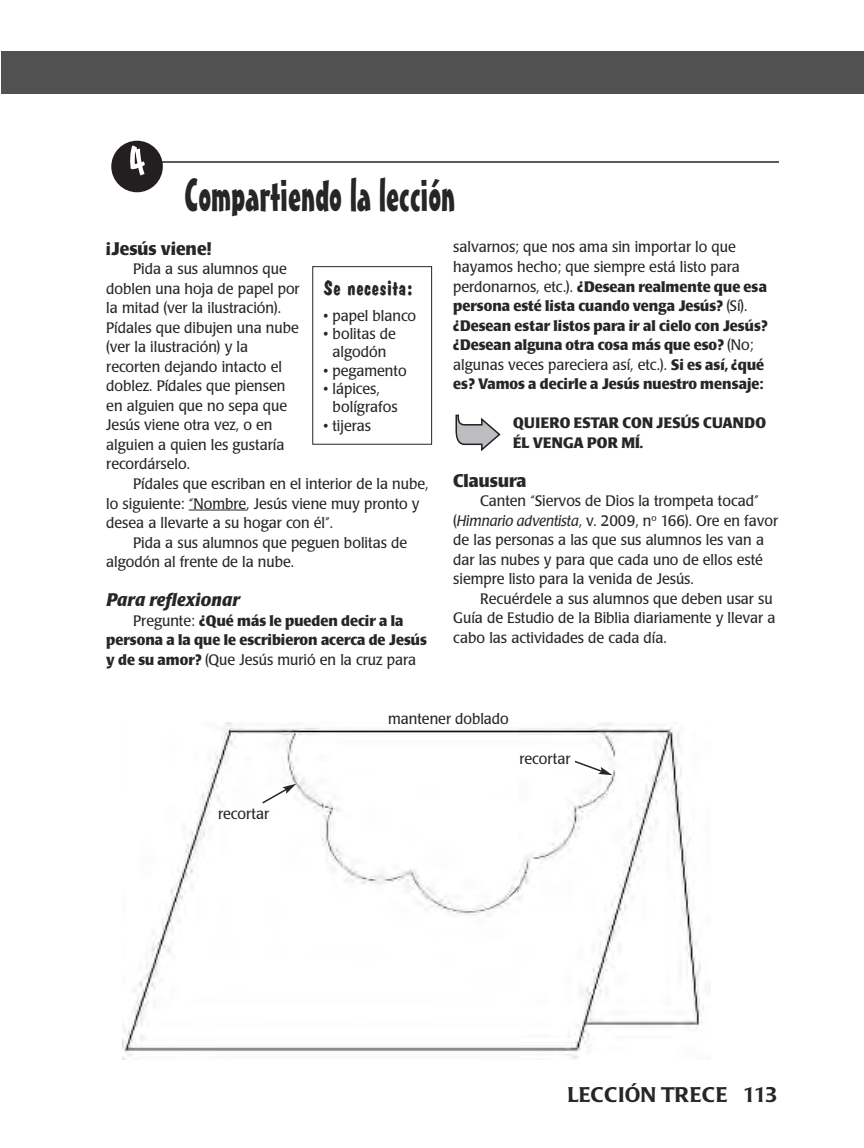
<style>
.page{position:relative;width:864px;height:1148px;background:#fff}
.page>*{position:absolute;margin:0;border:0;box-sizing:border-box;transform-origin:0 0}
.t1{font:45px "Mister Earl BT";color:#272627;scale:.9 1}
.t2{font:500 21px "Poppl Laudatio";color:#272627}
.t3{font:700 21px "Dom Casual";color:#272627;scale:.95 1}
.t4{font:700 18px "Poppl Laudatio";color:#272627;scale:.95 1}
.t5{font:italic 700 18px "Poppl Laudatio";color:#272627;scale:.95 1}
.t6{font:15px/19.5px "Poppl Laudatio";color:#272627;scale:.95 1}
.t7{font:700 15px/19.5px "Poppl Laudatio";color:#272627;scale:.95 1}
.t8{font:700 15px/19.5px "Poppl Laudatio";letter-spacing:.02em;color:#272627;scale:.95 1}
.s1{font-weight:400}
.s2{font-style:italic}
</style>
<div class="page">
<div style="left:1px;top:51px;width:863px;height:43px;background:#525152"></div>
<hr style="left:161px;top:161px;width:618px;height:2px;background:#272627">
<hr style="left:189px;top:509px;width:57px;height:1px;background:#272627">
<div style="left:312px;top:266px;width:120px;height:178px;border:1px solid #272627"></div>
<svg style="left:455px;top:414px;width:46px;height:37px"></svg>
<img style="left:122px;top:722px;width:581px;height:337px">
<svg style="left:261px;top:783px;width:35px;height:21px"></svg>
<svg style="left:573px;top:759px;width:40px;height:16px"></svg>
<svg style="left:111px;top:141px;width:52px;height:51px"></svg>
<h1 class="t1" style="left:184px;top:178px;width:303px">Compartiendo la lección</h1>
<p class="t4" style="left:106px;top:241px;width:112px">¡Jesús viene!</p>
<p class="t6" style="left:106px;top:261px;width:205px;text-indent:27px">Pida a sus alumnos que doblen una hoja de papel por la mitad (ver la ilustración).<br>Pídales que dibujen una nube (ver la ilustración) y la recorten dejando intacto el doblez. Pídales que piensen en alguien que no sepa que<br>Jesús viene otra vez, o en alguien a quien les gustaría recordárselo.</p>
<p class="t6" style="left:106px;top:475px;width:341px;text-indent:27px">Pídales que escriban en el interior de la nube, lo siguiente: “Nombre, Jesús viene muy pronto y desea a llevarte a su hogar con él”.</p>
<p class="t6" style="left:106px;top:534px;width:318px;text-indent:27px">Pida a sus alumnos que peguen bolitas de algodón al frente de la nube.</p>
<p class="t5" style="left:106px;top:592px;width:142px">Para reflexionar</p>
<p class="t7" style="left:106px;top:612px;width:339px;text-indent:27px"><span class="s1">Pregunte:</span> ¿Qué más le pueden decir a la persona a la que le escribieron acerca de Jesús y de su amor? <span class="s1">(Que Jesús murió en la cruz para</span></p>
<p class="t7" style="left:453px;top:239px;width:332px"><span class="s1">salvarnos; que nos ama sin importar lo que hayamos hecho; que siempre está listo para perdonarnos, etc.).</span> ¿Desean realmente que esa persona esté lista cuando venga Jesús? <span class="s1">(Sí). </span>¿Desean estar listos para ir al cielo con Jesús? ¿Desean alguna otra cosa más que eso? <span class="s1">(No; algunas veces pareciera así, etc.).</span> Si es así, ¿qué es? Vamos a decirle a Jesús nuestro mensaje:</p>
<p class="t8" style="left:513px;top:414px;width:268px">QUIERO ESTAR CON JESÚS CUANDO<br>ÉL VENGA POR MÍ.</p>
<p class="t4" style="left:453px;top:473px;width:79px">Clausura</p>
<p class="t6" style="left:453px;top:492px;width:343px;text-indent:27px">Canten “Siervos de Dios la trompeta tocad” (<span class="s2">Himnario adventista</span>, v. 2009, n<sup>o</sup> 166). Ore en favor de las personas a las que sus alumnos les van a dar las nubes y para que cada uno de ellos esté siempre listo para la venida de Jesús.</p>
<p class="t6" style="left:453px;top:590px;width:341px;text-indent:27px">Recuérdele a sus alumnos que deben usar su<br>Guía de Estudio de la Biblia diariamente y llevar a cabo las actividades de cada día.</p>
<h2 class="t3" style="left:324px;top:280px;width:96px">Se necesita:</h2>
<p class="t6" style="left:324px;top:307px;width:99px">• papel blanco</p>
<p class="t6" style="left:324px;top:326px;width:78px;line-height:18.3px;text-align:center">• bolitas de algodón</p>
<p class="t6" style="left:324px;top:362px;width:89px">• pegamento</p>
<p class="t6" style="left:333px;top:381px;width:70px;line-height:18.3px;text-indent:-9px">• lápices, bolígrafos</p>
<p class="t6" style="left:324px;top:417px;width:51px">• tijeras</p>
<p class="t6" style="left:218px;top:805px;width:55px">recortar</p>
<p class="t6" style="left:388px;top:710px;width:129px">mantener doblado</p>
<p class="t6" style="left:519px;top:750px;width:55px">recortar</p>
<h2 class="t2" style="left:567px;top:1086px;width:211px">LECCIÓN TRECE 113</h2>
</div>
